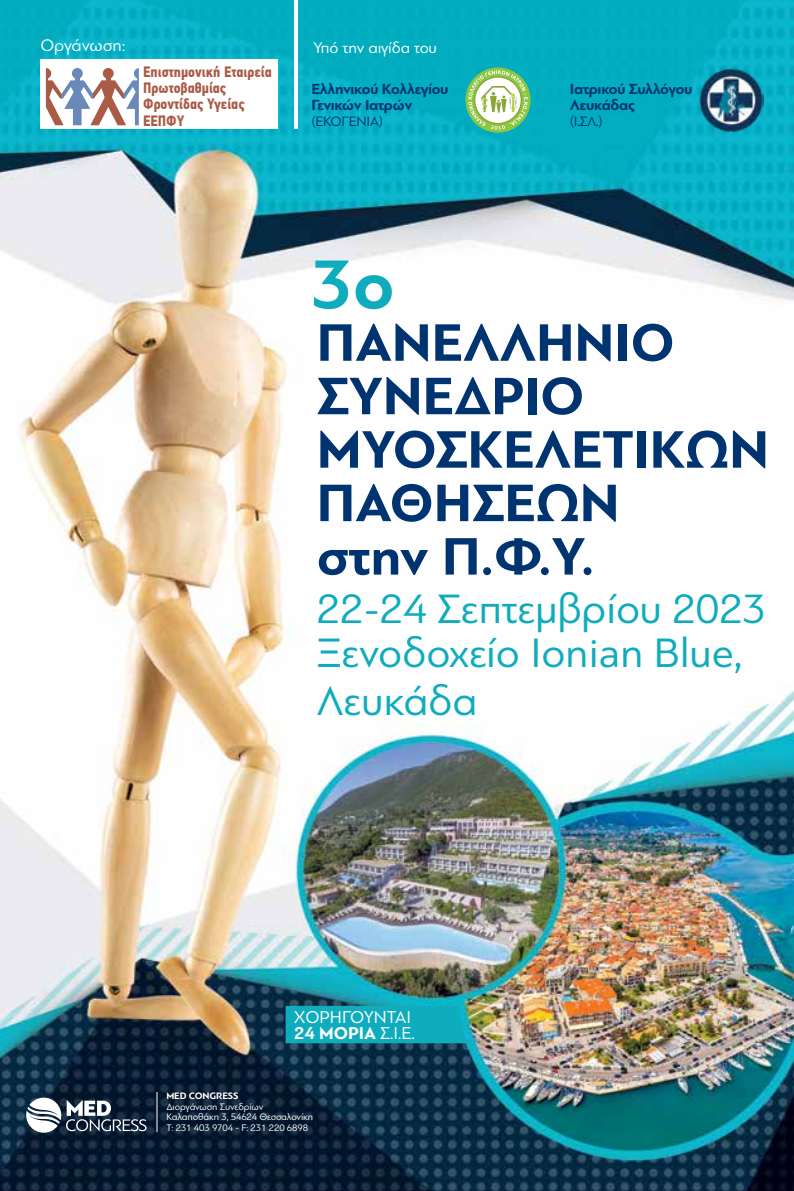
<style>
.page{position:relative;width:794px;height:1191px;background:#fff}
.page>*{position:absolute;margin:0;border:0;box-sizing:border-box;transform-origin:0 0}
.t1{font:700 72.8px "PF Bague Sans Pro";color:#0facbd}
.t2{font:700 55.12px/53.4px "PF Bague Sans Pro";color:#003471}
.t3{font:42.88px/43.9px "PF Bague Sans Pro";color:#0facbd}
.t4{font:18.03px/15.9px "PF Bague Sans Pro";color:#fff}
.t5{font:17.5px "PF Bague Sans Pro";letter-spacing:-.01em;color:#fff}
.t6{font:16.1px "PF Bague Sans Pro";letter-spacing:-.02em;color:#fff}
.t7{font:700 15.4px/16.1px "PF Bague Sans Pro";letter-spacing:-.015em;color:#003471}
.t8{font:700 15.05px/16.3px "PF Din Text Cond Pro";color:#a95b46}
.t9{font:14.17px "PF Bague Sans Pro";letter-spacing:-.015em;color:#003471}
.t10{font:9.8px/10.5px "PF Bague Sans Pro";letter-spacing:-.01em;color:#fff}
.t11{font:700 9.8px "PF Bague Sans Pro";letter-spacing:-.01em;color:#fff}
.s1{font-weight:700}
</style>
<div class="page">
<img style="left:0;top:0;width:794px;height:1191px">
<div style="left:40px;top:59px;width:238px;height:70px;background:#fff"></div>
<svg style="left:46px;top:68px;width:93px;height:57px"></svg>
<hr style="left:294px;top:0;width:3px;height:129px;background:#fff">
<svg style="left:465px;top:67px;width:65px;height:66px"></svg>
<svg style="left:468px;top:70px;width:60px;height:60px"></svg>
<img style="left:698px;top:67px;width:65px;height:66px">
<div style="left:286px;top:1005px;width:181px;height:38px;background:#0facbd"></div>
<svg style="left:26px;top:1097px;width:121px;height:35px"></svg>
<hr style="left:157px;top:1092px;width:1px;height:40px;background:#fff">
<h3 class="t5" style="left:40px;top:35px;width:86px">Οργάνωση:</h3>
<h3 class="t6" style="left:313px;top:39px;width:125px">Υπό την αιγίδα του</h3>
<h3 class="t7" style="left:311px;top:81px;width:138px">Ελληνικού Κολλεγίου<br>Γενικών Ιατρών</h3>
<h3 class="t9" style="left:311px;top:113px;width:73px">(ΕΚΟΓΕΝΙΑ)</h3>
<h3 class="t8" style="left:143px;top:63px;width:130px">Eπιστηµονική Εταιρεία<br>Πρωτοβαθµίας<br>Φροντίδας Υγείας<br>ΕΕΠΦΥ</h3>
<h1 class="t1" style="left:311px;top:240px;width:84px">3o</h1>
<h3 class="t7" style="left:570px;top:81px;width:124px">Ιατρικού Συλλόγου<br>Λευκάδας</h3>
<h3 class="t9" style="left:570px;top:113px;width:34px">(Ι.ΣΛ.)</h3>
<h2 class="t2" style="left:317px;top:317px;width:454px">ΠΑΝΕΛΛΗΝΙΟ<br>ΣΥΝΕΔΡΙΟ<br>ΜΥΟΣΚΕΛΕΤΙΚΩΝ<br>ΠΑΘΗΣΕΩΝ<br>στην Π.Φ.Υ.</h2>
<h3 class="t3" style="left:317px;top:587px;width:451px">22-24 Σεπτεμβρίου 2023<br>Ξενοδοχείο Ionian Blue,</h3>
<h3 class="t3" style="left:317px;top:679px;width:162px">Λευκάδα</h3>
<h3 class="t4" style="left:294px;top:1009px;width:122px">ΧΟΡΗΓΟΥΝΤΑΙ<br><span class="s1">24 ΜΟΡΙΑ</span> Σ.Ι.Ε.</h3>
<p class="t11" style="left:166px;top:1089px;width:73px">MED CONGRESS</p>
<p class="t10" style="left:166px;top:1101px;width:148px">∆ιοργάνωση Συνεδρίων<br>Καλαποθάκη 3, 54624 Θεσσαλονίκη<br>Τ: 231 403 9704 - F: 231 220 6898</p>
</div>
